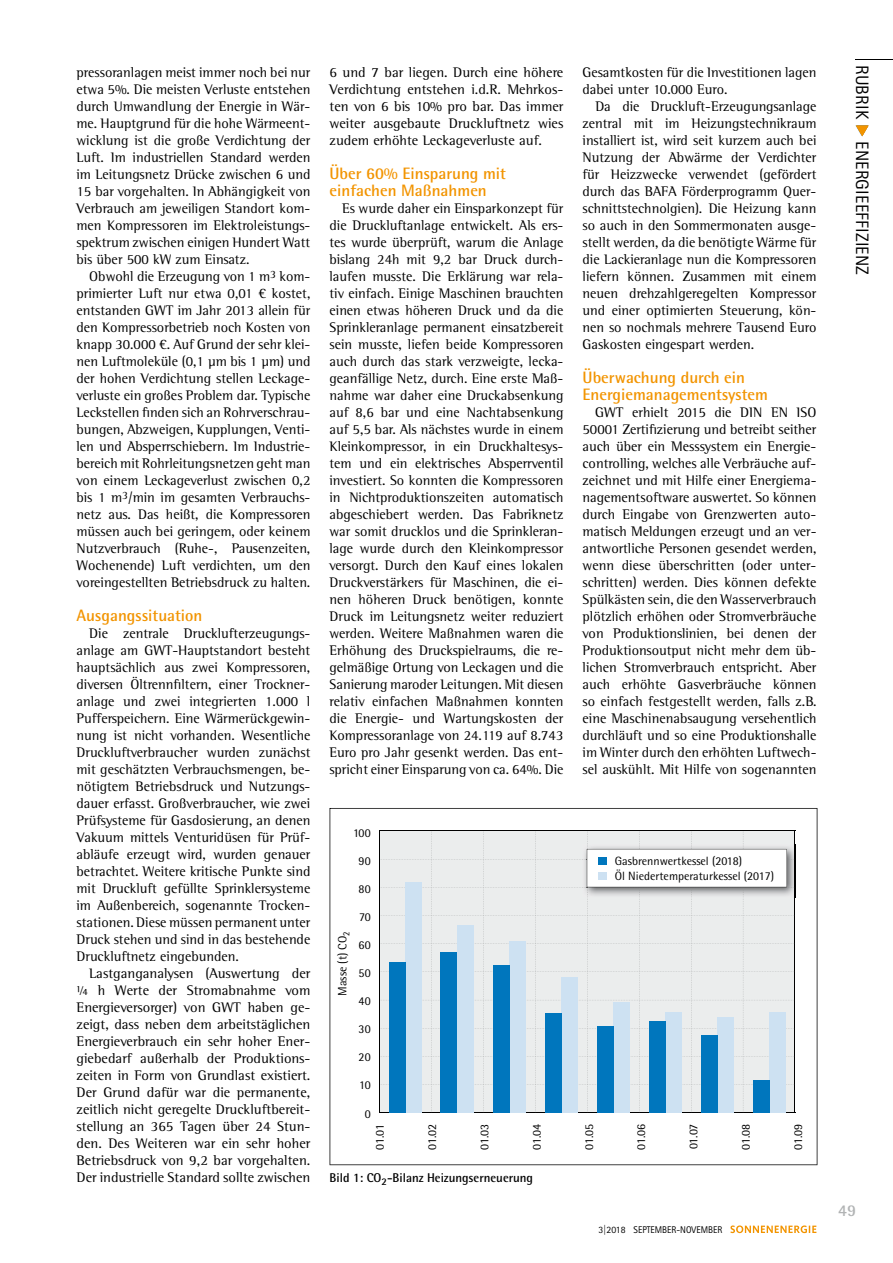
<style>
.page{position:relative;width:893px;height:1263px;background:#fff}
.page>*{position:absolute;margin:0;border:0;box-sizing:border-box;transform-origin:0 0}
.t1{font:18px "Rotis Sans Serif Std";letter-spacing:.01em;color:#000}
.t2{font:700 16.5px/17px "Rotis Semi Sans Std";color:#f29400}
.t3{font:700 16.5px "Rotis Semi Sans Std";color:#b1b3b4}
.t4{font:14.25px/17px "Rotis Semi Serif Std";color:#000;text-align:justify}
.t5{font:700 12.75px "Rotis Semi Sans Std";color:#000}
.t6{font:12px/15.6px "Rotis Semi Sans Std";color:#000}
.t7{font:9.75px "Rotis Sans Serif Std";color:#000}
.s1{color:#0076bd}
</style>
<div class="page">
<svg style="left:730px;top:1225px;width:86px;height:8px"></svg>
<hr style="left:855px;top:59px;width:38px;height:1px;background:#000">
<svg style="left:330px;top:808px;width:487px;height:357px"></svg>
<svg style="left:856px;top:125px;width:13px;height:12px"></svg>
<hr style="left:380px;top:1113px;width:52px;height:1px;background:#000">
<hr style="left:432px;top:1113px;width:52px;height:1px;background:#000">
<hr style="left:484px;top:1113px;width:51px;height:1px;background:#000">
<hr style="left:535px;top:1113px;width:52px;height:1px;background:#000">
<hr style="left:587px;top:1113px;width:52px;height:1px;background:#000">
<hr style="left:639px;top:1113px;width:52px;height:1px;background:#000">
<hr style="left:691px;top:1113px;width:52px;height:1px;background:#000">
<hr style="left:743px;top:1113px;width:52px;height:1px;background:#000">
<svg style="left:380px;top:831px;width:416px;height:282px;background:#c7dae5"></svg>
<div style="left:598px;top:872px;width:9px;height:8px;background:#cde1f2"></div>
<div style="left:598px;top:857px;width:9px;height:7px;background:#0076bd"></div>
<p class="t4" style="left:77px;top:63px;width:235px">pressoranlagen meist immer noch bei nur etwa 5%. Die meisten Verluste entstehen durch Umwandlung der Energie in Wär&shy;me. Hauptgrund für die hohe Wärmeent&shy;wicklung ist die große Verdichtung der Luft. Im industriellen Standard werden im Leitungsnetz Drücke zwischen 6 und 15 bar vorgehalten. In Abhängigkeit von Verbrauch am jeweiligen Standort kom&shy;men Kompressoren im Elektroleistungs&shy;spektrum zwischen einigen Hundert Watt bis über 500 kW zum Einsatz.</p>
<p class="t4" style="left:77px;top:267px;width:235px;text-indent:13px">Obwohl die Erzeugung von 1 m<sup>3</sup> kom&shy;primierter Luft nur etwa 0,01 € kostet, entstanden GWT im Jahr 2013 allein für den Kompressorbetrieb noch Kosten von knapp 30.000 €. Auf Grund der sehr klei&shy;nen Luftmoleküle (0,1 µm bis 1 µm) und der hohen Verdichtung stellen Leckage&shy;verluste ein großes Problem dar. Typische Leckstellen finden sich an Rohrverschrau&shy;bungen, Abzweigen, Kupplungen, Venti&shy;len und Absperrschiebern. Im Industrie&shy;bereich mit Rohrleitungsnetzen geht man von einem Leckageverlust zwischen 0,2 bis 1 m<sup>3</sup>/min im gesamten Verbrauchs&shy;netz aus. Das heißt, die Kompressoren müssen auch bei geringem, oder keinem Nutzverbrauch (Ruhe-, Pausenzeiten, Wochenende) Luft verdichten, um den voreingestellten Betriebsdruck zu halten.</p>
<p class="t2" style="left:77px;top:606px;width:127px">Ausgangssituation</p>
<p class="t4" style="left:77px;top:624px;width:235px;text-indent:13px">Die zentrale Drucklufterzeugungs&shy;anlage am GWT-Hauptstandort besteht hauptsächlich aus zwei Kompressoren, diversen Öltrennfiltern, einer Trockner&shy;anlage und zwei integrierten 1.000 l Pufferspeichern. Eine Wärmerückgewin&shy;nung ist nicht vorhanden. Wesentliche Druckluftverbraucher wurden zunächst mit geschätzten Verbrauchsmengen, be&shy;nötigtem Betriebsdruck und Nutzungs&shy;dauer erfasst. Großverbraucher, wie zwei Prüfsysteme für Gasdosierung, an denen Vakuum mittels Venturidüsen für Prüf&shy;abläufe erzeugt wird, wurden genauer betrachtet. Weitere kritische Punkte sind mit Druckluft gefüllte Sprinklersysteme im Außenbereich, sogenannte Trocken&shy;stationen. Diese müssen permanent unter Druck stehen und sind in das bestehende Druckluftnetz eingebunden.</p>
<p class="t4" style="left:77px;top:965px;width:235px;text-indent:13px">Lastganganalysen (Auswertung der ¼ h Werte der Stromabnahme vom Energieversorger) von GWT haben ge&shy;zeigt, dass neben dem arbeitstäglichen Energieverbrauch ein sehr hoher Ener&shy;giebedarf außerhalb der Produktions&shy;zeiten in Form von Grundlast existiert.<br>Der Grund dafür war die permanente, zeitlich nicht geregelte Druckluftbereit&shy;stellung an 365 Tagen über 24 Stun&shy;den. Des Weiteren war ein sehr hoher Betriebsdruck von 9,2 bar vorgehalten.<br>Der industrielle Standard sollte zwischen</p>
<p class="t4" style="left:330px;top:63px;width:235px">6 und 7 bar liegen. Durch eine höhere Verdichtung entstehen i.d.R. Mehrkos&shy;ten von 6 bis 10% pro bar. Das immer weiter ausgebaute Druckluftnetz wies zudem erhöhte Leckageverluste auf.</p>
<p class="t2" style="left:330px;top:164px;width:178px">Über 60% Einsparung mit einfachen Maßnahmen</p>
<p class="t4" style="left:330px;top:199px;width:235px;text-indent:13px">Es wurde daher ein Einsparkonzept für die Druckluftanlage entwickelt. Als ers&shy;tes wurde überprüft, warum die Anlage bislang 24h mit 9,2 bar Druck durch&shy;laufen musste. Die Erklärung war rela&shy;tiv einfach. Einige Maschinen brauchten einen etwas höheren Druck und da die Sprinkleranlage permanent einsatzbereit sein musste, liefen beide Kompressoren auch durch das stark verzweigte, lecka&shy;geanfällige Netz, durch. Eine erste Maß&shy;nahme war daher eine Druckabsenkung auf 8,6 bar und eine Nachtabsenkung auf 5,5 bar. Als nächstes wurde in einem Kleinkompressor, in ein Druckhaltesys&shy;tem und ein elektrisches Absperrventil investiert. So konnten die Kompressoren in Nichtproduktionszeiten automatisch abgeschiebert werden. Das Fabriknetz war somit drucklos und die Sprinkleran&shy;lage wurde durch den Kleinkompressor versorgt. Durch den Kauf eines lokalen Druckverstärkers für Maschinen, die ei&shy;nen höheren Druck benötigen, konnte Druck im Leitungsnetz weiter reduziert werden. Weitere Maßnahmen waren die Erhöhung des Druckspielraums, die re&shy;gelmäßige Ortung von Leckagen und die Sanierung maroder Leitungen. Mit diesen relativ einfachen Maßnahmen konnten die Energie- und Wartungskosten der Kompressoranlage von 24.119 auf 8.743<br>Euro pro Jahr gesenkt werden. Das ent&shy;spricht einer Einsparung von ca. 64%. Die</p>
<p class="t4" style="left:583px;top:63px;width:235px">Gesamtkosten für die Investitionen lagen dabei unter 10.000 Euro.</p>
<p class="t4" style="left:583px;top:97px;width:235px;text-indent:13px">Da die Druckluft-Erzeugungsanlage zentral mit im Heizungstechnikraum installiert ist, wird seit kurzem auch bei Nutzung der Abwärme der Verdichter für Heizzwecke verwendet (gefördert durch das BAFA Förderprogramm Quer&shy;schnittstechnolgien). Die Heizung kann so auch in den Sommermonaten ausge&shy;stellt werden, da die benötigte Wärme für die Lackieranlage nun die Kompressoren liefern können. Zusammen mit einem neuen drehzahlgeregelten Kompressor und einer optimierten Steuerung, kön&shy;nen so nochmals mehrere Tausend Euro Gaskosten eingespart werden.</p>
<p class="t2" style="left:583px;top:368px;width:187px">Überwachung durch ein<br>Energiemanagementsystem</p>
<p class="t4" style="left:583px;top:403px;width:235px;text-indent:13px">GWT erhielt 2015 die DIN EN ISO 50001 Zertifizierung und betreibt seither auch über ein Messsystem ein Energie&shy;controlling, welches alle Verbräuche auf&shy;zeichnet und mit Hilfe einer Energiema&shy;nagementsoftware auswertet. So können durch Eingabe von Grenzwerten auto&shy;matisch Meldungen erzeugt und an ver&shy;antwortliche Personen gesendet werden, wenn diese überschritten (oder unter&shy;schritten) werden. Dies können defekte Spülkästen sein, die den Wasserverbrauch plötzlich erhöhen oder Stromverbräuche von Produktionslinien, bei denen der Produktionsoutput nicht mehr dem üb&shy;lichen Stromverbrauch entspricht. Aber auch erhöhte Gasverbräuche können so einfach festgestellt werden, falls z.B. eine Maschinenabsaugung versehentlich durchläuft und so eine Produktionshalle im Winter durch den erhöhten Luftwech&shy;sel auskühlt. Mit Hilfe von sogenannten</p>
<p class="t6" style="left:353px;top:825px;width:19px">100</p>
<p class="t6" style="left:359px;top:853px;width:14px">90</p>
<p class="t6" style="left:359px;top:881px;width:14px">80</p>
<p class="t6" style="left:359px;top:909px;width:13px">70</p>
<p class="t6" style="left:359px;top:937px;width:14px">60</p>
<p class="t6" style="left:359px;top:965px;width:14px">50</p>
<p class="t6" style="left:359px;top:993px;width:14px">40</p>
<p class="t6" style="left:359px;top:1021px;width:14px">30</p>
<p class="t6" style="left:359px;top:1049px;width:14px">20</p>
<p class="t6" style="left:359px;top:1077px;width:13px">10</p>
<p class="t6" style="left:365px;top:1105px;width:8px">0</p>
<p class="t6" style="left:335px;top:996px;width:66px;rotate:-90deg">Masse (t) CO<sub>2</sub></p>
<p class="t6" style="left:615px;top:853px;width:161px">Gasbrennwertkessel (2018)<br>Öl Niedertemperaturkessel (2017)</p>
<p class="t6" style="left:372px;top:1149px;width:27px;rotate:-90deg">01.01</p>
<p class="t6" style="left:424px;top:1150px;width:27px;rotate:-90deg">01.02</p>
<p class="t6" style="left:476px;top:1150px;width:28px;rotate:-90deg">01.03</p>
<p class="t6" style="left:529px;top:1150px;width:28px;rotate:-90deg">01.04</p>
<p class="t6" style="left:581px;top:1150px;width:28px;rotate:-90deg">01.05</p>
<p class="t6" style="left:633px;top:1150px;width:28px;rotate:-90deg">01.06</p>
<p class="t6" style="left:685px;top:1149px;width:27px;rotate:-90deg">01.07</p>
<p class="t6" style="left:738px;top:1150px;width:28px;rotate:-90deg">01.08</p>
<p class="t6" style="left:790px;top:1150px;width:28px;rotate:-90deg">01.09</p>
<p class="t5" style="left:330px;top:1170px;width:205px">Bild 1: CO<sub>2</sub>-Bilanz Heizungserneuerung</p>
<p class="t7" style="left:598px;top:1223px;width:125px">3|2018 SEPTEMBER-NOVEMBER</p>
<p class="t1" style="left:873px;top:65px;width:212px;rotate:90deg">RUBRIK <span class="s1">◆</span> ENERGIEEFFIZIENZ</p>
<p class="t3" style="left:838px;top:1200px;width:19px">49</p>
</div>
